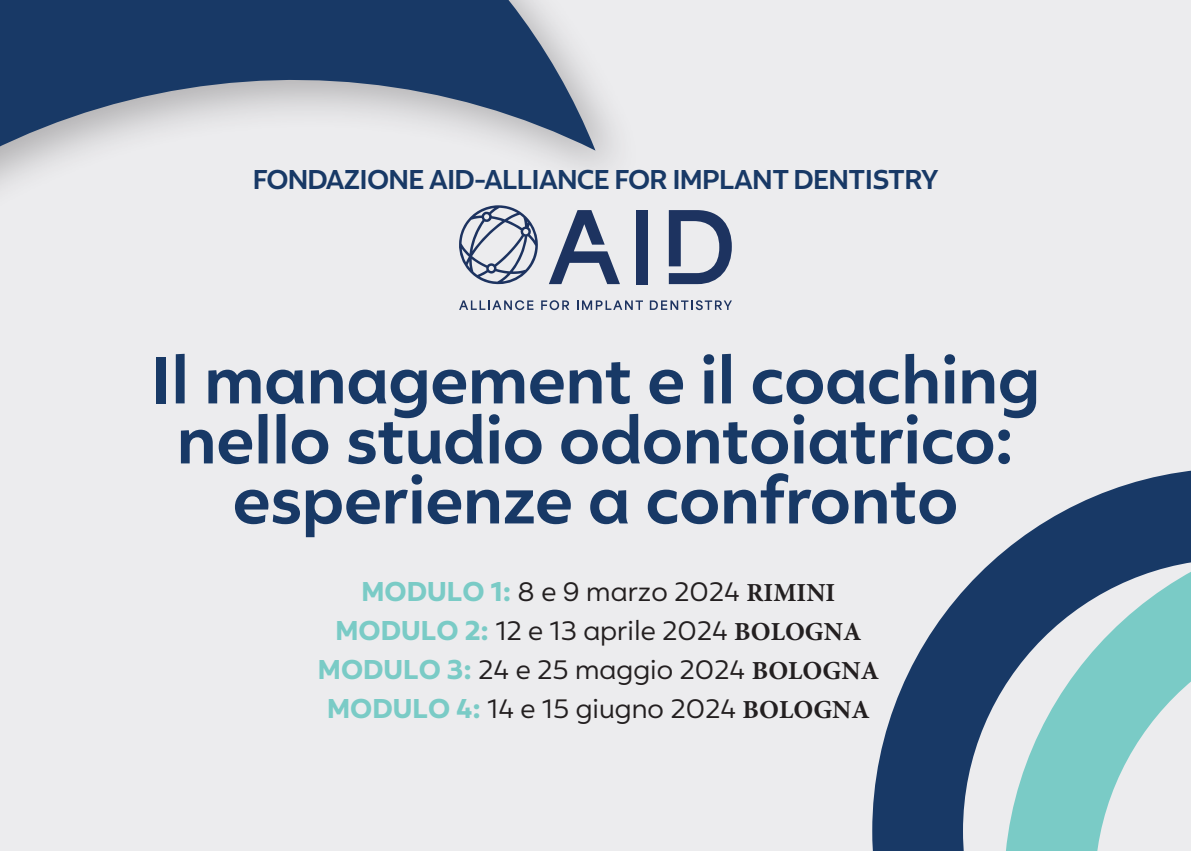
<style>
.page{position:relative;width:1191px;height:851px;background:#fff}
.page>*{position:absolute;margin:0;border:0;box-sizing:border-box;transform-origin:0 0}
.t1{font:700 64px/60px "Rupert";color:#183966;text-align:center}
.t2{font:26px/39px "Rupert";color:#231f20;text-align:center}
.t3{font:700 26px "Rupert";letter-spacing:-.03em;color:#183966}
.s1{font-weight:800;color:#7acbc6}
.s2{font-family:"Minion Pro";font-weight:700}
</style>
<div class="page">
<div style="left:0;top:0;width:1191px;height:850px;background:#ececee"></div>
<svg style="left:0;top:0;width:595px;height:311px"></svg>
<svg style="left:459px;top:300px;width:74px;height:10px"></svg>
<svg style="left:541px;top:300px;width:28px;height:10px"></svg>
<svg style="left:577px;top:300px;width:66px;height:10px"></svg>
<svg style="left:650px;top:300px;width:82px;height:10px"></svg>
<svg style="left:549px;top:210px;width:71px;height:74px"></svg>
<div style="left:635px;top:210px;width:12px;height:74px;background:#1d3360"></div>
<svg style="left:669px;top:210px;width:63px;height:74px"></svg>
<svg style="left:459px;top:205px;width:79px;height:79px"></svg>
<svg style="left:872px;top:470px;width:319px;height:380px"></svg>
<svg style="left:1003px;top:526px;width:188px;height:324px"></svg>
<p class="t3" style="left:253px;top:159px;width:687px">FONDAZIONE AID-ALLIANCE FOR IMPLANT DENTISTRY</p>
<h1 class="t1" style="left:151px;top:344px;width:891px">Il management e il coaching nello studio odontoiatrico: esperienze a confronto</h1>
<p class="t2" style="left:318px;top:569px;width:562px"><span class="s1">MODULO 1:</span> 8 e 9 marzo 2024 <span class="s2">RIMINI </span><span class="s1">MODULO 2:</span> 12 e 13 aprile 2024 <span class="s2">BOLOGNA </span><span class="s1">MODULO 3:</span> 24 e 25 maggio 2024 <span class="s2">BOLOGNA </span><span class="s1">MODULO 4:</span> 14 e 15 giugno 2024 <span class="s2">BOLOGNA</span></p>
</div>
